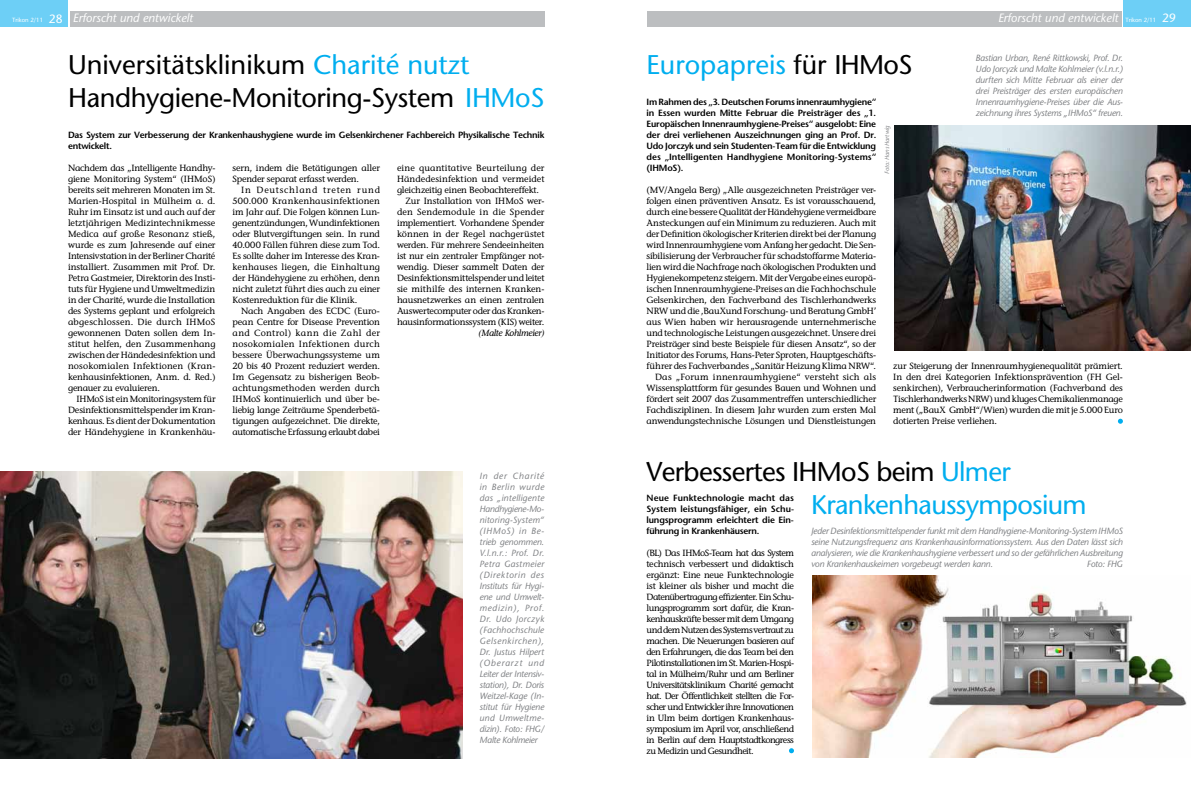
<style>
.page{position:relative;width:1191px;height:794px;background:#fff}
.page>*{position:absolute;margin:0;border:0;box-sizing:border-box;transform-origin:0 0}
.t1{font:27px/33px "Stone Sans";letter-spacing:-.015em;color:#000}
.t2{font:27px "Stone Sans";letter-spacing:-.025em;color:#00aeef}
.t3{font:27px "Stone Sans";color:#00aeef}
.t4{font:italic 12px "Stone Sans";color:#fff}
.t5{font:12px "Stone Sans";color:#fff}
.t6{font:9px/11px "Stone Informal";letter-spacing:-.02em;color:#000;text-align:justify}
.t7{font:italic 9px/11px "Stone Sans";letter-spacing:-.025em;color:#808285;text-align:justify}
.t8{font:600 9px/11px "Stone Sans";letter-spacing:-.025em;color:#000;text-align:justify}
.t9{font:9px "Stone Informal";letter-spacing:.005em;color:#000}
.t10{font:9px "Stone Informal";color:#000}
.t11{font:9px "Stone Informal";letter-spacing:.015em;color:#000}
.t12{font:italic 9px "Stone Informal";letter-spacing:-.03em;color:#000}
.t13{font:italic 6px "Stone Sans";letter-spacing:-.02em;color:#808285}
.s1{font-style:normal;font-size:6px}
.s2{font-style:normal}
.s3{color:#00aeef}
.s4{color:#000}
</style>
<div class="page">
<div style="left:1123px;top:0;width:68px;height:27px;background:#6dcff6"></div>
<div style="left:0;top:0;width:68px;height:27px;background:#6dcff6"></div>
<div style="left:70px;top:11px;width:474px;height:16px;background:#bcbec0"></div>
<div style="left:647px;top:11px;width:474px;height:16px;background:#bcbec0"></div>
<img style="left:812px;top:575px;width:375px;height:182px">
<img style="left:894px;top:125px;width:297px;height:225px">
<svg style="left:789px;top:748px;width:5px;height:5px"></svg>
<svg style="left:1117px;top:419px;width:6px;height:5px"></svg>
<img style="left:0;top:472px;width:462px;height:286px">
<h2 class="t4" style="left:12px;top:11px;width:183px"><span class="s1">Trikon 2/11</span> <span class="s2">28</span> Erforscht und entwickelt</h2>
<h2 class="t4" style="left:998px;top:11px;width:160px">Erforscht und entwickelt <span class="s1">Trikon 2/11</span></h2>
<h2 class="t5" style="left:1162px;top:11px;width:15px">29</h2>
<h1 class="t1" style="left:68px;top:48px;width:478px">Universitätsklinikum <span class="s3">Charité nutzt<br></span>Handhygiene-Monitoring-System <span class="s3">IHMoS</span></h1>
<p class="t8" style="left:68px;top:129px;width:478px">Das System zur Verbesserung der Krankenhaushygiene wurde im Gelsenkirchener Fachbereich Physikalische Technik entwickelt.</p>
<p class="t6" style="left:68px;top:162px;width:149px">Nachdem das „Intelligente Handhy&shy;giene Monitoring System“ (IHMoS) bereits seit mehreren Monaten im St.<br>Marien-Hospital in Mülheim a. d.<br>Ruhr im Einsatz ist und auch auf der letztjährigen Medizintechnikmesse Medica auf große Resonanz stieß, wurde es zum Jahresende auf einer Intensivstation in der Berliner Charité installiert. Zusammen mit Prof. Dr.<br>Petra Gastmeier, Direktorin des Insti&shy;tuts für Hygiene und Umweltmedizin in der Charité, wurde die Installation des Systems geplant und erfolgreich abgeschlossen. Die durch IHMoS gewonnenen Daten sollen dem In&shy;stitut helfen, den Zusammenhang zwischen der Händedesinfektion und nosokomialen Infektionen (Kran&shy;kenhausinfektionen, Anm. d. Red.) genauer zu evaluieren.</p>
<p class="t6" style="left:68px;top:393px;width:149px;text-indent:9px">IHMoS ist ein Monitoringsystem für Desinfektionsmittelspender im Kran&shy;kenhaus. Es dient der Dokumentation der Händehygiene in Krankenhäu-</p>
<h1 class="t3" style="left:646px;top:49px;width:267px">Europapreis <span class="s4">für IHMoS</span></h1>
<p class="t7" style="left:975px;top:52px;width:149px">Bastian Urban, René Rittkowski, Prof. Dr.<br>Udo Jorcyzk und Malte Kohlmeier (v.l.n.r.) durften sich Mitte Februar als einer der drei Preisträger des ersten europäischen Innenraumhygiene-Preises über die Aus&shy;zeichnung ihres Systems „IHMoS“ freuen.</p>
<p class="t8" style="left:646px;top:96px;width:231px">Im Rahmen des „3. Deutschen Forums innenraumhygiene“ in Essen wurden Mitte Februar die Preisträger des „1.<br>Europäischen Innenraumhygiene-Preises“ ausgelobt: Eine der drei verliehenen Auszeichnungen ging an Prof. Dr.<br>Udo Jorczyk und sein Studenten-Team für die Entwicklung des „Intelligenten Handhygiene Monitoring-Systems“ (IHMoS).</p>
<p class="t13" style="left:883px;top:174px;width:49px;rotate:-90deg">Foto: Hans Hartwig</p>
<p class="t9" style="left:397px;top:162px;width:149px">eine quantitative Beurteilung der</p>
<p class="t9" style="left:397px;top:173px;width:149px">Händedesinfektion und vermeidet</p>
<p class="t6" style="left:397px;top:184px;width:144px">gleichzeitig einen Beobachtereffekt.</p>
<p class="t6" style="left:405px;top:195px;width:140px">Zur Installation von IHMoS wer-</p>
<p class="t11" style="left:397px;top:206px;width:149px">den Sendemodule in die Spender</p>
<p class="t6" style="left:397px;top:217px;width:149px">implementiert. Vorhandene Spender</p>
<p class="t6" style="left:397px;top:228px;width:149px">können in der Regel nachgerüstet</p>
<p class="t6" style="left:397px;top:239px;width:149px">werden. Für mehrere Sendeeinheiten</p>
<p class="t6" style="left:397px;top:250px;width:149px">ist nur ein zentraler Empfänger not-</p>
<p class="t6" style="left:397px;top:261px;width:149px">wendig. Dieser sammelt Daten der</p>
<p class="t6" style="left:397px;top:272px;width:149px">Desinfektionsmittelspender und leitet</p>
<p class="t10" style="left:397px;top:283px;width:149px">sie mithilfe des internen Kranken-</p>
<p class="t6" style="left:397px;top:294px;width:149px">hausnetzwerkes an einen zentralen</p>
<p class="t6" style="left:397px;top:305px;width:149px">Auswertecomputer oder das Kranken-</p>
<p class="t6" style="left:397px;top:316px;width:149px">hausinformationssystem (KIS) weiter.</p>
<p class="t12" style="left:478px;top:327px;width:67px">(Malte Kohlmeier)</p>
<p class="t6" style="left:232px;top:162px;width:149px">sern, indem die Betätigungen aller<br>Spender separat erfasst werden.</p>
<p class="t6" style="left:232px;top:184px;width:149px;text-indent:9px">In Deutschland treten rund 500.000 Krankenhausinfektionen im Jahr auf. Die Folgen können Lun&shy;genentzündungen, Wundinfektionen oder Blutvergiftungen sein. In rund 40.000 Fällen führen diese zum Tod.<br>Es sollte daher im Interesse des Kran&shy;kenhauses liegen, die Einhaltung der Händehygiene zu erhöhen, denn nicht zuletzt führt dies auch zu einer Kostenreduktion für die Klinik.</p>
<p class="t6" style="left:232px;top:305px;width:149px;text-indent:9px">Nach Angaben des ECDC (Euro&shy;pean Centre for Disease Prevention and Control) kann die Zahl der nosokomialen Infektionen durch bessere Überwachungssysteme um 20 bis 40 Prozent reduziert werden.<br>Im Gegensatz zu bisherigen Beob&shy;achtungsmethoden werden durch IHMoS kontinuierlich und über be&shy;liebig lange Zeiträume Spenderbetä&shy;tigungen aufgezeichnet. Die direkte, automatische Erfassung erlaubt dabei</p>
<p class="t6" style="left:646px;top:184px;width:231px;text-align:right">(MV/Angela Berg) „Alle ausgezeichneten Preisträger ver&shy;folgen einen präventiven Ansatz. Es ist vorausschauend, durch eine bessere Qualität der Händehygiene vermeidbare Ansteckungen auf ein Minimum zu reduzieren. Auch mit der Definition ökologischer Kriterien direkt bei der Planung wird Innenraumhygiene vom Anfang her gedacht. Die Sen&shy;sibilisierung der Verbraucher für schadstoffarme Materia&shy;lien wird die Nachfrage nach ökologischen Produkten und Hygienekompetenz steigern. Mit der Vergabe eines europä&shy;ischen Innenraumhygiene-Preises an die Fachhochschule Gelsenkirchen, den Fachverband des Tischlerhandwerks NRW und die ‚BauXund Forschung- und Beratung GmbH’ aus Wien haben wir herausragende unternehmerische und technologische Leistungen ausgezeichnet. Unsere drei Preisträger sind beste Beispiele für diesen Ansatz“, so der Initiator des Forums, Hans-Peter Sproten, Hauptgeschäfts&shy;führer des Fachverbandes „Sanitär Heizung Klima NRW“.<br>Das „Forum innenraumhygiene“ versteht sich als Wissensplattform für gesundes Bauen und Wohnen und fördert seit 2007 das Zusammentreffen unterschiedlicher Fachdisziplinen. In diesem Jahr wurden zum ersten Mal anwendungstechnische Lösungen und Dienstleistungen</p>
<p class="t6" style="left:893px;top:360px;width:231px">zur Steigerung der Innenraumhygienequalität prämiert.<br>In den drei Kategorien Infektionsprävention (FH Gel&shy;senkirchen), Verbraucherinformation (Fachverband des Tischlerhandwerks NRW) und kluges Chemikalienmanage ment („BauX GmbH“/Wien) wurden die mit je 5.000 Euro dotierten Preise verliehen.</p>
<p class="t7" style="left:479px;top:470px;width:66px">In der Charité in Berlin wurde das „intelligente Handhygiene-Mo&shy;nitoring-System“ (IHMoS) in Be&shy;trieb genommen.<br>V.l.n.r.: Prof. Dr.<br>Petra Gastmeier (Direktorin des Instituts für Hygi&shy;ene und Umwelt&shy;medizin), Prof.<br>Dr. Udo Jorczyk (Fachhochschule Gelsenkirchen), Dr. Justus Hilpert (Oberarzt und Leiter der Intensiv&shy;station), Dr. Doris Weitzel-Kage (In&shy;stitut für Hygiene und Umweltme&shy;dizin). Foto: FHG/ Malte Kohlmeier</p>
<h1 class="t1" style="left:646px;top:455px;width:366px">Verbessertes IHMoS beim <span class="s3">Ulmer</span></h1>
<p class="t8" style="left:646px;top:492px;width:149px">Neue Funktechnologie macht das System leistungsfähiger, ein Schu&shy;lungsprogramm erleichtert die Ein&shy;führung in Krankenhäusern.</p>
<p class="t6" style="left:646px;top:547px;width:149px">(BL) Das IHMoS-Team hat das System technisch verbessert und didaktisch ergänzt: Eine neue Funktechnologie ist kleiner als bisher und macht die Datenübertragung effizienter. Ein Schu&shy;lungsprogramm sort dafür, die Kran&shy;kenhauskräfte besser mit dem Umgang und dem Nutzen des Systems vertraut zu machen. Die Neuerungen basieren auf den Erfahrungen, die das Team bei den Pilotinstallationen im St. Marien-Hospi&shy;tal in Mülheim/Ruhr und am Berliner Universitätsklinikum Charité gemacht hat. Der Öffentlichkeit stellten die For&shy;scher und Entwickler ihre Innovationen in Ulm beim dortigen Krankenhaus&shy;symposium im April vor, anschließend in Berlin auf dem Hauptstadtkongress zu Medizin und Gesundheit.</p>
<h1 class="t2" style="left:811px;top:489px;width:277px">Krankenhaussymposium</h1>
<p class="t7" style="left:811px;top:525px;width:313px">Jeder Desinfektionsmittelspender funkt mit dem Handhygiene-Monitoring-System IHMoS seine Nutzungsfrequenz ans Krankenhausinformationssystem. Aus den Daten lässt sich analysieren, wie die Krankenhaushygiene verbessert und so der gefährlichen Ausbreitung von Krankenhauskeimen vorgebeugt werden kann.</p>
<p class="t7" style="left:1087px;top:558px;width:37px">Foto: FHG</p>
</div>
